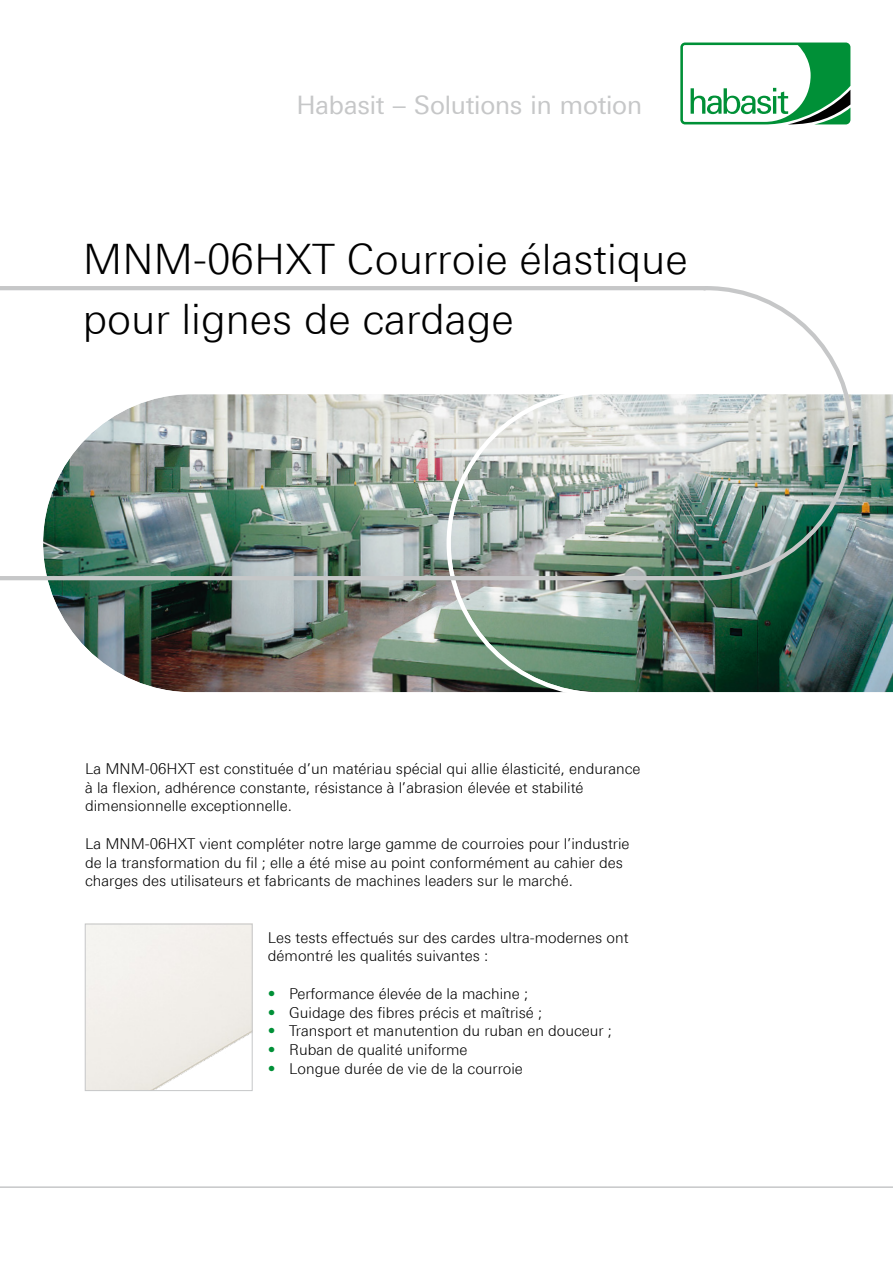
<style>
.page{position:relative;width:893px;height:1263px;background:#fff}
.page>*{position:absolute;margin:0;border:0;box-sizing:border-box;transform-origin:0 0}
.H_Cover_header{font:300 42px/60px "Linotype Univers 330";color:#000}
.H_Slogan{font:25.5px "Linotype Univers 430";letter-spacing:-.01em;color:#c6c7c8}
.H_Text_standard{font:300 15px/18.8px "Linotype Univers 330";color:#000}
.s1{color:#009037}
</style>
<div class="page">
<svg style="left:680px;top:43px;width:170px;height:81px"></svg>
<hr style="left:0;top:1186px;width:893px;height:2px;background:#c6c7c8">
<img style="left:48px;top:582px;width:396px;height:111px">
<img style="left:444px;top:394px;width:449px;height:299px">
<img style="left:0;top:286px;width:856px;height:296px">
<img style="left:87px;top:926px;width:163px;height:163px">
<div style="left:85px;top:924px;width:167px;height:167px;border:1px solid #c6c7c8"></div>
<p class="H_Slogan" style="left:296px;top:90px;width:347px">Habasit – Solutions in motion</p>
<p class="H_Cover_header" style="left:83px;top:229px;width:606px">MNM-06HXT Courroie élastique pour lignes de cardage</p>
<p class="H_Text_standard" style="left:85px;top:759px;width:557px">La MNM-06HXT est constituée d’un matériau spécial qui allie élasticité, endurance à la flexion, adhérence constante, résistance à l’abrasion élevée et stabilité dimensionnelle exceptionnelle.</p>
<p class="H_Text_standard" style="left:85px;top:834px;width:546px">La MNM-06HXT vient compléter notre large gamme de courroies pour l’industrie de la transformation du fil ; elle a été mise au point conformément au cahier des charges des utilisateurs et fabricants de machines leaders sur le marché.</p>
<p class="H_Text_standard" style="left:268px;top:928px;width:362px">Les tests effectués sur des cardes ultra-modernes ont démontré les qualités suivantes :</p>
<p class="H_Text_standard" style="left:268px;top:984px;width:262px"><span class="s1">•</span> Performance élevée de la machine ;</p>
<p class="H_Text_standard" style="left:268px;top:1003px;width:276px"><span class="s1">•</span> Guidage des fibres précis et maîtrisé ;</p>
<p class="H_Text_standard" style="left:268px;top:1021px;width:346px"><span class="s1">•</span> Transport et manutention du ruban en douceur ;</p>
<p class="H_Text_standard" style="left:268px;top:1040px;width:201px"><span class="s1">•</span> Ruban de qualité uniforme</p>
<p class="H_Text_standard" style="left:268px;top:1059px;width:257px"><span class="s1">•</span> Longue durée de vie de la courroie</p>
</div>
